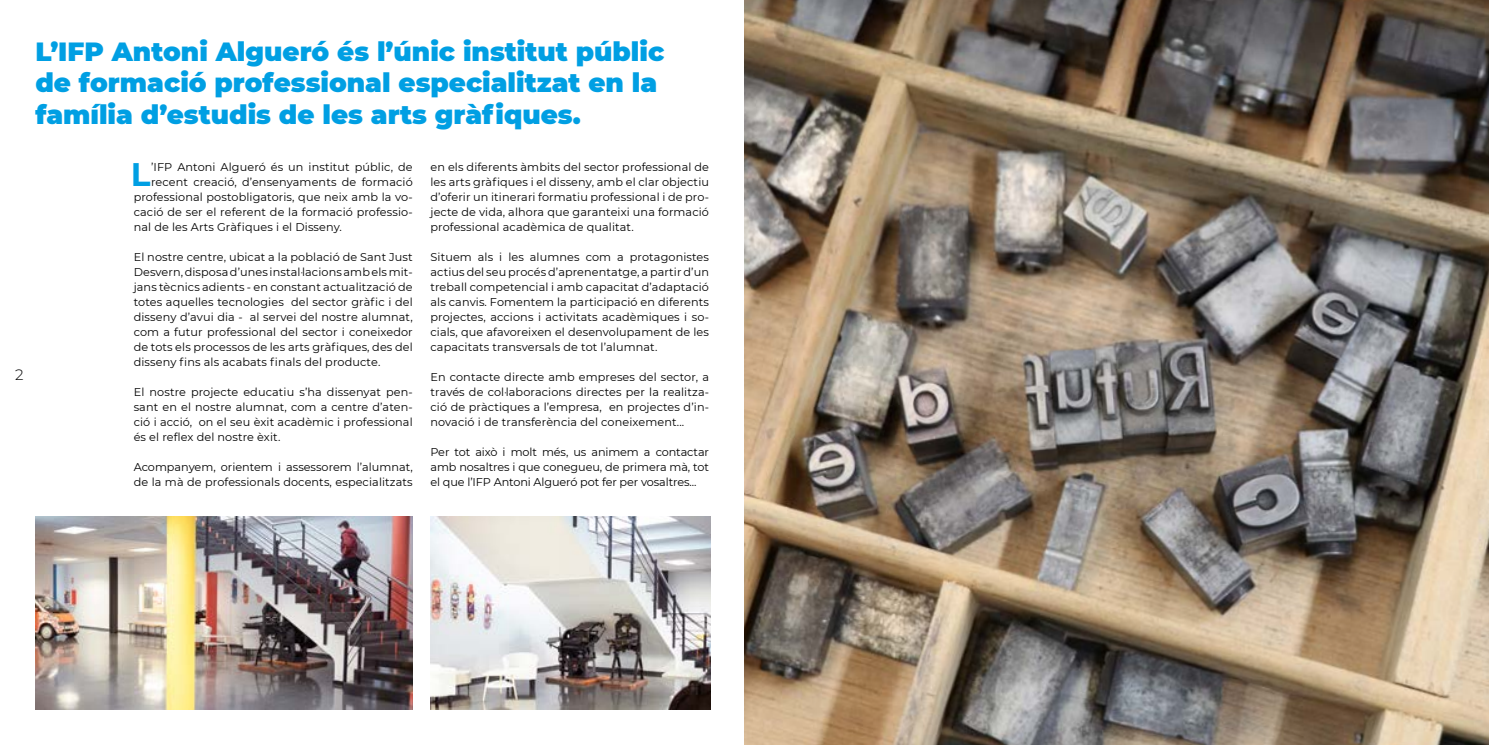
<style>
.page{position:relative;width:1489px;height:745px;background:#fff}
.page>*{position:absolute;margin:0;border:0;box-sizing:border-box;transform-origin:0 0}
.t1{font:700 32.62px "Montserrat";color:#009fe3}
.t2{font:900 26.25px/31.5px "Montserrat";color:#009fe3}
.t3{font:300 15px "Montserrat";color:#000}
.t4{font:11.25px/15px "Montserrat";letter-spacing:.01em;color:#000;text-align:justify}
</style>
<div class="page">
<img style="left:744px;top:0;width:744px;height:744px">
<img style="left:35px;top:516px;width:378px;height:193px">
<img style="left:430px;top:516px;width:280px;height:193px">
<h2 class="t2" style="left:35px;top:34px;width:630px">L’IFP Antoni Algueró és l’únic institut públic de formació professional especialitzat en la família d’estudis de les arts gràfiques.</h2>
<h3 class="t3" style="left:15px;top:364px;width:10px">2</h3>
<h1 class="t1" style="left:131px;top:150px;width:21px">L</h1>
<p class="t4" style="left:151px;top:159px;width:263px">’IFP Antoni Algueró és un institut públic, de</p>
<p class="t4" style="left:151px;top:174px;width:263px">recent creació, d’ensenyaments de formació</p>
<p class="t4" style="left:134px;top:189px;width:280px">professional postobligatoris, que neix amb la vo-</p>
<p class="t4" style="left:134px;top:204px;width:280px">cació de ser el referent de la formació professio-</p>
<p class="t4" style="left:134px;top:219px;width:210px">nal de les Arts Gràfiques i el Disseny.</p>
<p class="t4" style="left:134px;top:249px;width:280px">El nostre centre, ubicat a la població de Sant Just Desvern, disposa d’unes instal·lacions amb els mit&shy;jans tècnics adients - en constant actualització de totes aquelles tecnologies del sector gràfic i del disseny d’avui dia - al servei del nostre alumnat, com a futur professional del sector i coneixedor de tots els processos de les arts gràfiques, des del disseny fins als acabats finals del producte.</p>
<p class="t4" style="left:134px;top:384px;width:280px">El nostre projecte educatiu s’ha dissenyat pen&shy;sant en el nostre alumnat, com a centre d’aten&shy;ció i acció, on el seu èxit acadèmic i professional és el reflex del nostre èxit.</p>
<p class="t4" style="left:134px;top:458px;width:280px">Acompanyem, orientem i assessorem l’alumnat, de la mà de professionals docents, especialitzats</p>
<p class="t4" style="left:430px;top:158px;width:280px">en els diferents àmbits del sector professional de les arts gràfiques i el disseny, amb el clar objectiu d’oferir un itinerari formatiu professional i de pro&shy;jecte de vida, alhora que garanteixi una formació professional acadèmica de qualitat.</p>
<p class="t4" style="left:430px;top:248px;width:280px">Situem als i les alumnes com a protagonistes actius del seu procés d’aprenentatge, a partir d’un treball competencial i amb capacitat d’adaptació als canvis. Fomentem la participació en diferents projectes, accions i activitats acadèmiques i so&shy;cials, que afavoreixen el desenvolupament de les capacitats transversals de tot l’alumnat.</p>
<p class="t4" style="left:430px;top:368px;width:280px">En contacte directe amb empreses del sector, a través de col·laboracions directes per la realitza&shy;ció de pràctiques a l’empresa, en projectes d’in&shy;novació i de transferència del coneixement...</p>
<p class="t4" style="left:430px;top:443px;width:280px">Per tot això i molt més, us animem a contactar amb nosaltres i que conegueu, de primera mà, tot el que l’IFP Antoni Algueró pot fer per vosaltres...</p>
</div>
